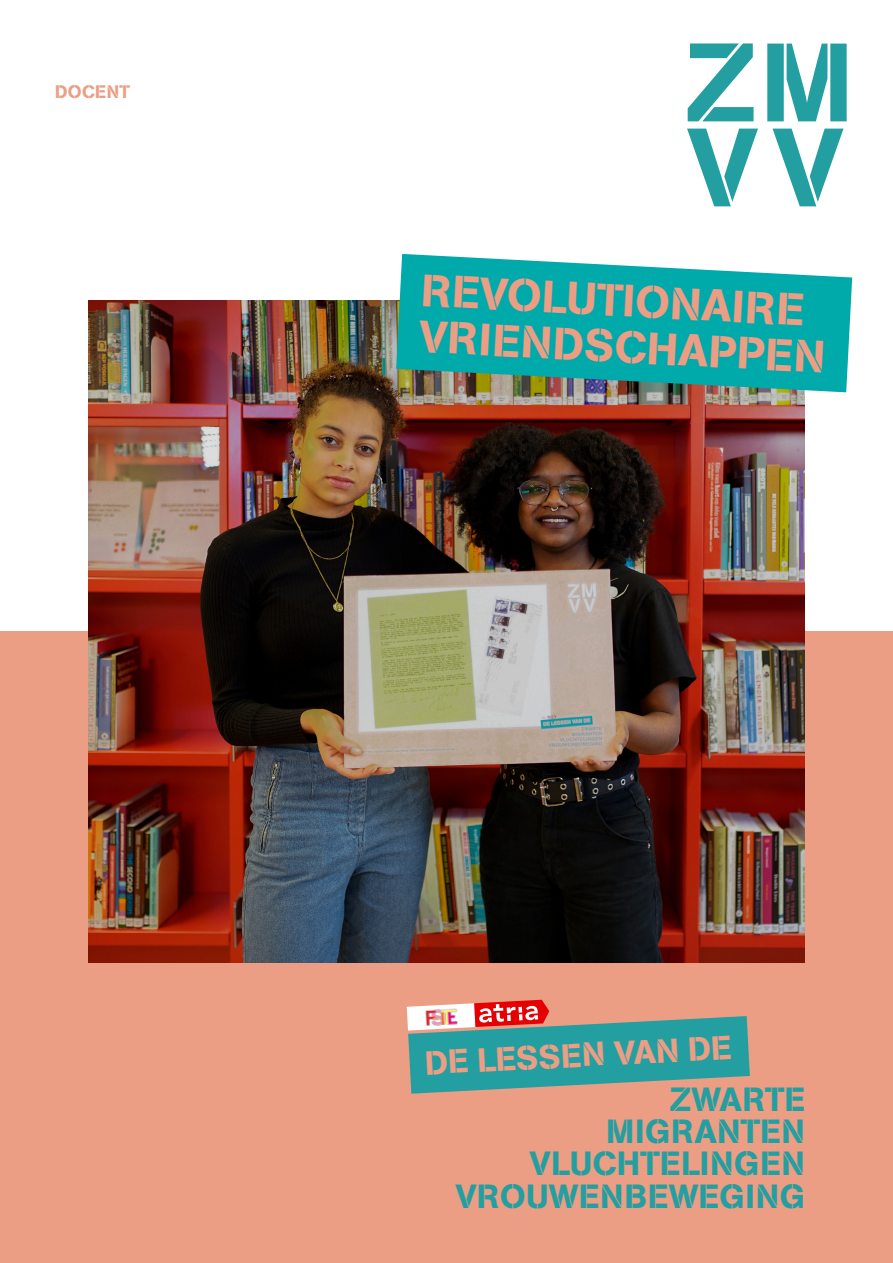
<style>
.page{position:relative;width:893px;height:1263px;background:#fff}
.page>*{position:absolute;margin:0;border:0;box-sizing:border-box;transform-origin:0 0}
.t1{font:110.25px/85.1px "AG Book Stencil";color:#239ea1}
.t2{font:44.85px/46px "AG Book Stencil";color:#ec9e85}
.t3{font:33.15px/32.2px "AG Book Stencil";letter-spacing:.02em;color:#239ea1;text-align:right}
.t4{font:33.15px "AG Book Stencil";color:#ec9e84}
.t5{font:18px "AG Book Stencil";letter-spacing:.02em;color:#ec9e85}
</style>
<div class="page">
<div style="left:0;top:631px;width:893px;height:632px;background:#ec9e85"></div>
<img style="left:88px;top:300px;width:717px;height:663px">
<svg style="left:407px;top:1000px;width:343px;height:94px"></svg>
<img style="left:425px;top:1007px;width:34px;height:20px">
<svg style="left:396px;top:254px;width:456px;height:138px;background:#22acaa"></svg>
<p class="t5" style="left:55px;top:81px;width:76px">DOCENT</p>
<p class="t1" style="left:685px;top:40px;width:169px">ZM<br>VV</p>
<p class="t2" style="left:423px;top:267px;width:408px;rotate:3deg">REVOLUTIONAIRE<br>VRIENDSCHAPPEN</p>
<p class="t4" style="left:424px;top:1043px;width:308px;rotate:-3deg">DE LESSEN VAN DE</p>
<p class="t3" style="left:455px;top:1083px;width:351px">ZWARTE<br>MIGRANTEN<br>VLUCHTELINGEN<br>VROUWENBEWEGING</p>
</div>
